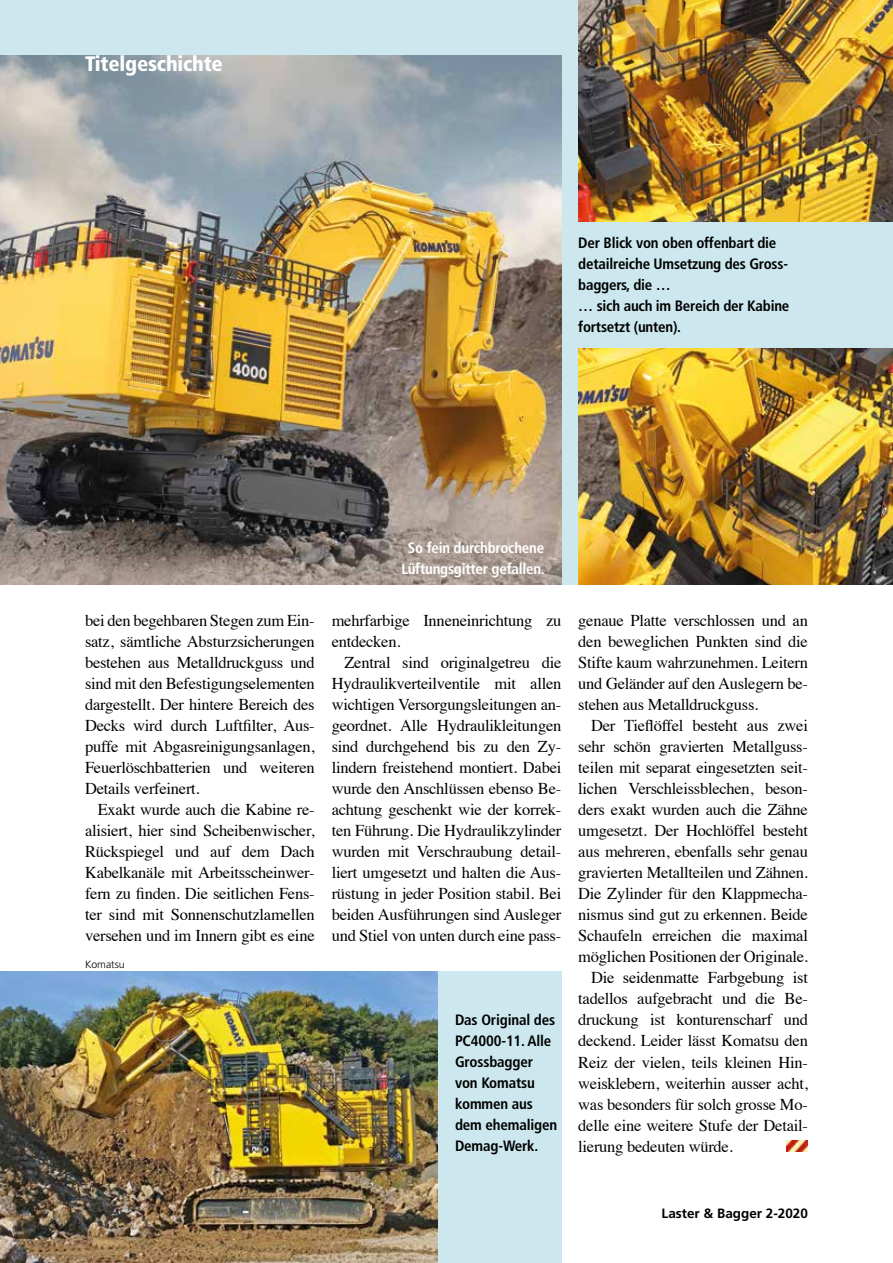
<style>
.page{position:relative;width:893px;height:1263px;background:#fff}
.page>*{position:absolute;margin:0;border:0;box-sizing:border-box;transform-origin:0 0}
.t1{font:900 condensed 21px "Frutiger";letter-spacing:-.01em;color:#fff}
.t2{font:16.5px/21px "Times";letter-spacing:-.015em;color:#000;text-align:justify}
.t3{font:700 condensed 15px/21px "Frutiger";letter-spacing:-.015em;color:#000}
.t4{font:700 condensed 15px/21px "Frutiger";letter-spacing:-.015em;color:#fff;text-align:center}
.t5{font:700 13.5px "Frutiger";color:#000}
.t6{font:300 10.5px "Frutiger";color:#000}
</style>
<div class="page">
<div style="left:0;top:0;width:893px;height:584px;background:#cce8ee"></div>
<img style="left:578px;top:349px;width:315px;height:235px">
<img style="left:0;top:55px;width:561px;height:529px">
<img style="left:578px;top:0;width:315px;height:222px">
<div style="left:0;top:972px;width:561px;height:291px;background:#cce8ee"></div>
<img style="left:0;top:972px;width:438px;height:291px">
<img style="left:787px;top:1140px;width:21px;height:11px">
<p class="t1" style="left:85px;top:51px;width:139px">Titelgeschichte</p>
<p class="t3" style="left:578px;top:232px;width:213px">Der Blick von oben offenbart die detailreiche Umsetzung des Gross&shy;baggers, die …<br>… sich auch im Bereich der Kabine fortsetzt (unten).</p>
<p class="t2" style="left:85px;top:609px;width:231px">bei den begehbaren Stegen zum Ein&shy;satz, sämtliche Absturzsicherungen bestehen aus Metalldruckguss und sind mit den Befestigungselementen dargestellt. Der hintere Bereich des Decks wird durch Luftfilter, Aus&shy;puffe mit Abgasreinigungsanlagen, Feuerlöschbatterien und weiteren Details verfeinert.</p>
<p class="t2" style="left:85px;top:798px;width:231px;text-indent:13px">Exakt wurde auch die Kabine re&shy;alisiert, hier sind Scheibenwischer, Rückspiegel und auf dem Dach Kabelkanäle mit Arbeitsscheinwer&shy;fern zu finden. Die seitlichen Fens&shy;ter sind mit Sonnenschutzlamellen versehen und im Innern gibt es eine</p>
<p class="t6" style="left:85px;top:959px;width:41px">Komatsu</p>
<p class="t4" style="left:401px;top:538px;width:145px">So fein durchbrochene<br>Lüftungsgitter gefallen.</p>
<p class="t2" style="left:332px;top:609px;width:231px">mehrfarbige Inneneinrichtung zu entdecken.</p>
<p class="t2" style="left:332px;top:651px;width:231px;text-indent:13px">Zentral sind originalgetreu die Hydraulikverteilventile mit allen wichtigen Versorgungsleitungen an&shy;geordnet. Alle Hydraulikleitungen sind durchgehend bis zu den Zy&shy;lindern freistehend montiert. Dabei wurde den Anschlüssen ebenso Be&shy;achtung geschenkt wie der korrek&shy;ten Führung. Die Hydraulikzylinder wurden mit Verschraubung detail&shy;liert umgesetzt und halten die Aus&shy;rüstung in jeder Position stabil. Bei beiden Ausführungen sind Ausleger und Stiel von unten durch eine pass-</p>
<p class="t3" style="left:455px;top:1009px;width:104px">Das Original des<br>PC4000-11. Alle<br>Grossbagger von Komatsu kommen aus dem ehemaligen<br>Demag-Werk.</p>
<p class="t2" style="left:578px;top:609px;width:231px">genaue Platte verschlossen und an den beweglichen Punkten sind die Stifte kaum wahrzunehmen. Leitern und Geländer auf den Auslegern be&shy;stehen aus Metalldruckguss.</p>
<p class="t2" style="left:591px;top:714px;width:218px">Der Tieflöffel besteht aus zwei</p>
<p class="t2" style="left:578px;top:735px;width:231px">sehr schön gravierten Metallguss-</p>
<p class="t2" style="left:578px;top:756px;width:231px">teilen mit separat eingesetzten seit-</p>
<p class="t2" style="left:578px;top:777px;width:231px">lichen Verschleissblechen, beson-</p>
<p class="t2" style="left:578px;top:798px;width:231px">ders exakt wurden auch die Zähne</p>
<p class="t2" style="left:578px;top:819px;width:231px">umgesetzt. Der Hochlöffel besteht</p>
<p class="t2" style="left:578px;top:840px;width:231px">aus mehreren, ebenfalls sehr genau</p>
<p class="t2" style="left:578px;top:861px;width:231px">gravierten Metallteilen und Zähnen.</p>
<p class="t2" style="left:578px;top:882px;width:231px">Die Zylinder für den Klappmecha-</p>
<p class="t2" style="left:578px;top:903px;width:231px">nismus sind gut zu erkennen. Beide</p>
<p class="t2" style="left:578px;top:924px;width:231px">Schaufeln erreichen die maximal</p>
<p class="t2" style="left:578px;top:945px;width:231px">möglichen Positionen der Originale.</p>
<p class="t2" style="left:591px;top:966px;width:218px">Die seidenmatte Farbgebung ist</p>
<p class="t2" style="left:578px;top:987px;width:231px">tadellos aufgebracht und die Be-</p>
<p class="t2" style="left:578px;top:1008px;width:231px">druckung ist konturenscharf und</p>
<p class="t2" style="left:578px;top:1029px;width:231px">deckend. Leider lässt Komatsu den</p>
<p class="t2" style="left:578px;top:1050px;width:231px">Reiz der vielen, teils kleinen Hin-</p>
<p class="t2" style="left:578px;top:1071px;width:231px">weisklebern, weiterhin ausser acht,</p>
<p class="t2" style="left:578px;top:1092px;width:231px">was besonders für solch grosse Mo-</p>
<p class="t2" style="left:578px;top:1113px;width:231px">delle eine weitere Stufe der Detail-</p>
<p class="t2" style="left:578px;top:1134px;width:156px">lierung bedeuten würde.</p>
<p class="t5" style="left:662px;top:1205px;width:148px">Laster &amp; Bagger 2-2020</p>
</div>
